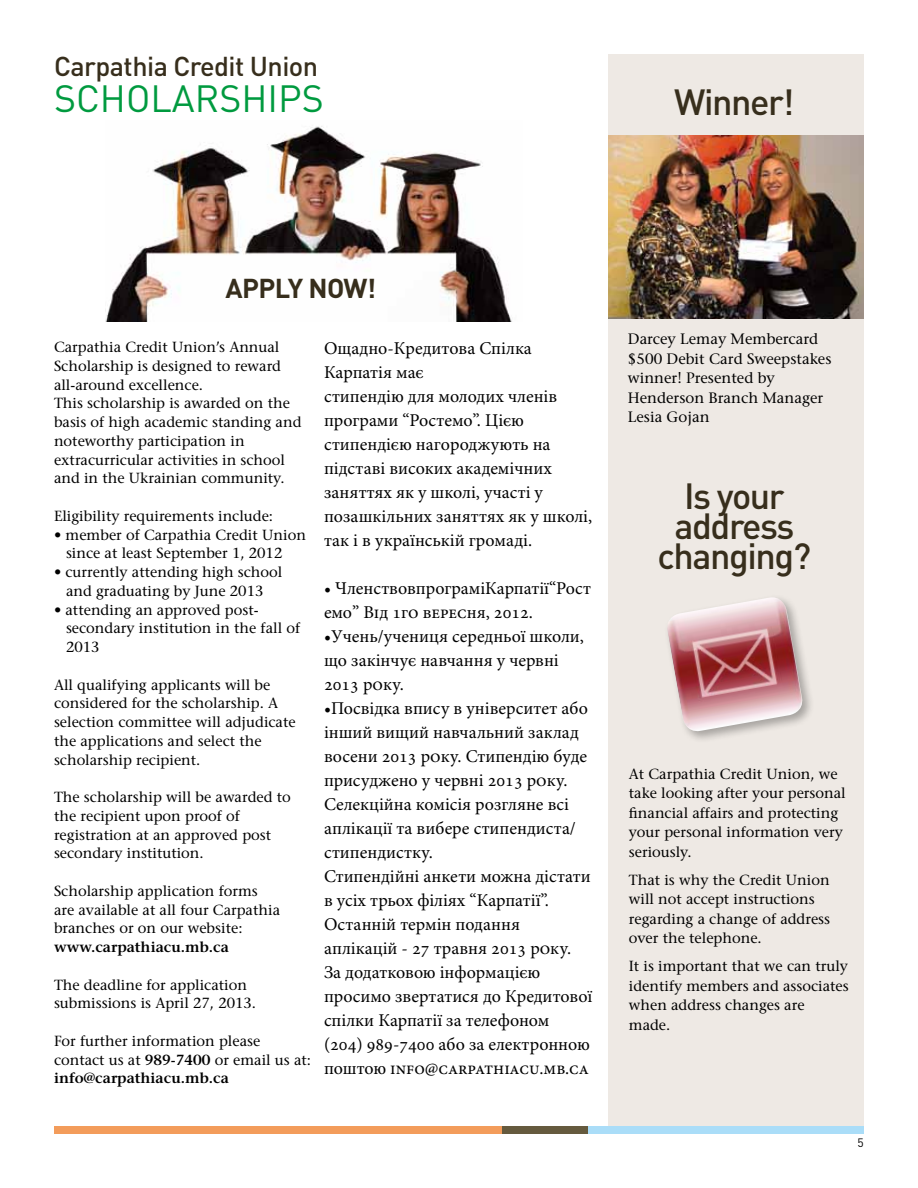
<style>
.page{position:relative;width:918px;height:1188px;background:#fff}
.page>*{position:absolute;margin:0;border:0;box-sizing:border-box;transform-origin:0 0}
.t1{font:37.5px "DIN";color:#009a3f}
.t2{font:500 36px/30px "DIN";letter-spacing:-.04em;color:#372e1c;text-align:center}
.t3{font:500 27px "DIN";letter-spacing:-.02em;color:#372e1c}
.t4{font:700 27px "DIN";letter-spacing:-.02em;color:#372e1c}
.t5{font:18px/24px "Minion Pro";color:#000}
.t6{font:500 15px/19.5px "Stone Serif Std";color:#000}
.t7{font:14.7px/18.8px "Stone Serif";color:#000}
.t8{font:600 14.7px "Stone Serif Std";color:#000}
.t9{font:12px "DIN";color:#000}
.s1{font-family:"Stone Serif Std";font-weight:600}
</style>
<div class="page">
<div style="left:588px;top:1126px;width:276px;height:8px;background:#aaddf8"></div>
<div style="left:502px;top:1126px;width:86px;height:8px;background:#655a3e"></div>
<div style="left:54px;top:1126px;width:448px;height:8px;background:#f39c5b"></div>
<div style="left:608px;top:54px;width:256px;height:1072px;background:#eee9e4"></div>
<div style="left:664px;top:594px;width:150px;height:149px;background:#000;opacity:.3"></div>
<img style="left:665px;top:597px;width:140px;height:136px">
<img style="left:609px;top:135px;width:254px;height:183px">
<img style="left:106px;top:126px;width:406px;height:195px">
<h3 class="t3" style="left:54px;top:49px;width:266px">Carpathia Credit Union</h3>
<h1 class="t1" style="left:54px;top:75px;width:271px">SCHOLARSH IPS</h1>
<h2 class="t2" style="left:674px;top:85px;width:122px">Winner!</h2>
<h3 class="t4" style="left:225px;top:271px;width:152px">APPLY NOW!</h3>
<p class="t7" style="left:54px;top:338px;width:249px">Carpathia Credit Union’s Annual<br>Scholarship is designed to reward all-around excellence.<br>This scholarship is awarded on the basis of high academic standing and noteworthy participation in extracurricular activities in school and in the Ukrainian community.</p>
<p class="t7" style="left:54px;top:506px;width:221px">Eligibility requirements include:</p>
<p class="t7" style="left:66px;top:525px;width:241px;text-indent:-12px">• member of Carpathia Credit Union since at least September 1, 2012</p>
<p class="t7" style="left:54px;top:563px;width:230px;text-align:center">• currently attending high school and graduating by June 2013</p>
<p class="t7" style="left:66px;top:600px;width:236px;text-indent:-12px">• attending an approved post&shy;secondary institution in the fall of<br>2013</p>
<p class="t7" style="left:54px;top:675px;width:243px">All qualifying applicants will be considered for the scholarship. A selection committee will adjudicate the applications and select the scholarship recipient.</p>
<p class="t7" style="left:54px;top:788px;width:238px">The scholarship will be awarded to the recipient upon proof of registration at an approved post secondary institution.</p>
<p class="t7" style="left:54px;top:881px;width:228px">Scholarship application forms are available at all four Carpathia branches or on our website:</p>
<p class="t8" style="left:54px;top:938px;width:176px">www.carpathiacu.mb.ca</p>
<p class="t7" style="left:54px;top:975px;width:204px">The deadline for application submissions is April 27, 2013.</p>
<p class="t7" style="left:54px;top:1031px;width:259px">For further information please contact us at <span class="s1">989-7400</span> or email us at:</p>
<p class="t8" style="left:54px;top:1070px;width:176px">info@carpathiacu.mb.ca</p>
<p class="t5" style="left:324px;top:337px;width:270px">Ощадно-Кредитова Спілка<br>Карпатія має<br>стипендію для молодих членів програми “Ростемо”. Цією стипендією нагороджують на підставі високих академічних заняттях як у школі, участі у позашкільних заняттях як у школі, так і в українській громаді.</p>
<p class="t5" style="left:324px;top:577px;width:269px">• ЧленствовпрограміКарпатії“Рост емо” Biд 1гo вepecня, 2012.</p>
<p class="t5" style="left:324px;top:625px;width:262px">•Учень/учениця середньої школи, що закінчує навчання у червні<br>2013 рoку.</p>
<p class="t5" style="left:324px;top:697px;width:270px">•Посвідка впису в університет або інший вищий навчальний заклад восени 2013 рoку. Стипендію буде присуджено у червні 2013 рoку.<br>Селекційна комісія розгляне всі аплікації та вибере стипендиста/ стипендистку.<br>Стипендійні анкети можна дістати в усіх трьох філіях “Карпатії”.<br>Останній термін подання аплікацій - 27 травня 2013 рoку.<br>За додатковою інформацією просимо звертатися до Кредитової спілки Карпатії за телефоном (204) 989-7400 або за електронною поштою info@carpathiacu.mb.ca</p>
<p class="t6" style="left:628px;top:330px;width:205px">Darcey Lemay Membercard $500 Debit Card Sweepstakes winner! Presented by<br>Henderson Branch Manager<br>Lesia Gojan</p>
<h2 class="t2" style="left:658px;top:480px;width:155px">Is your address changing?</h2>
<p class="t7" style="left:629px;top:764px;width:218px;line-height:19.5px">At Carpathia Credit Union, we take looking after your personal financial affairs and protecting your personal information very seriously.</p>
<p class="t7" style="left:629px;top:870px;width:203px;line-height:19.5px">That is why the Credit Union will not accept instructions regarding a change of address over the telephone.</p>
<p class="t7" style="left:629px;top:956px;width:221px;line-height:19.5px">It is important that we can truly identify members and associates when address changes are made.</p>
<p class="t9" style="left:858px;top:1135px;width:8px">5</p>
</div>
